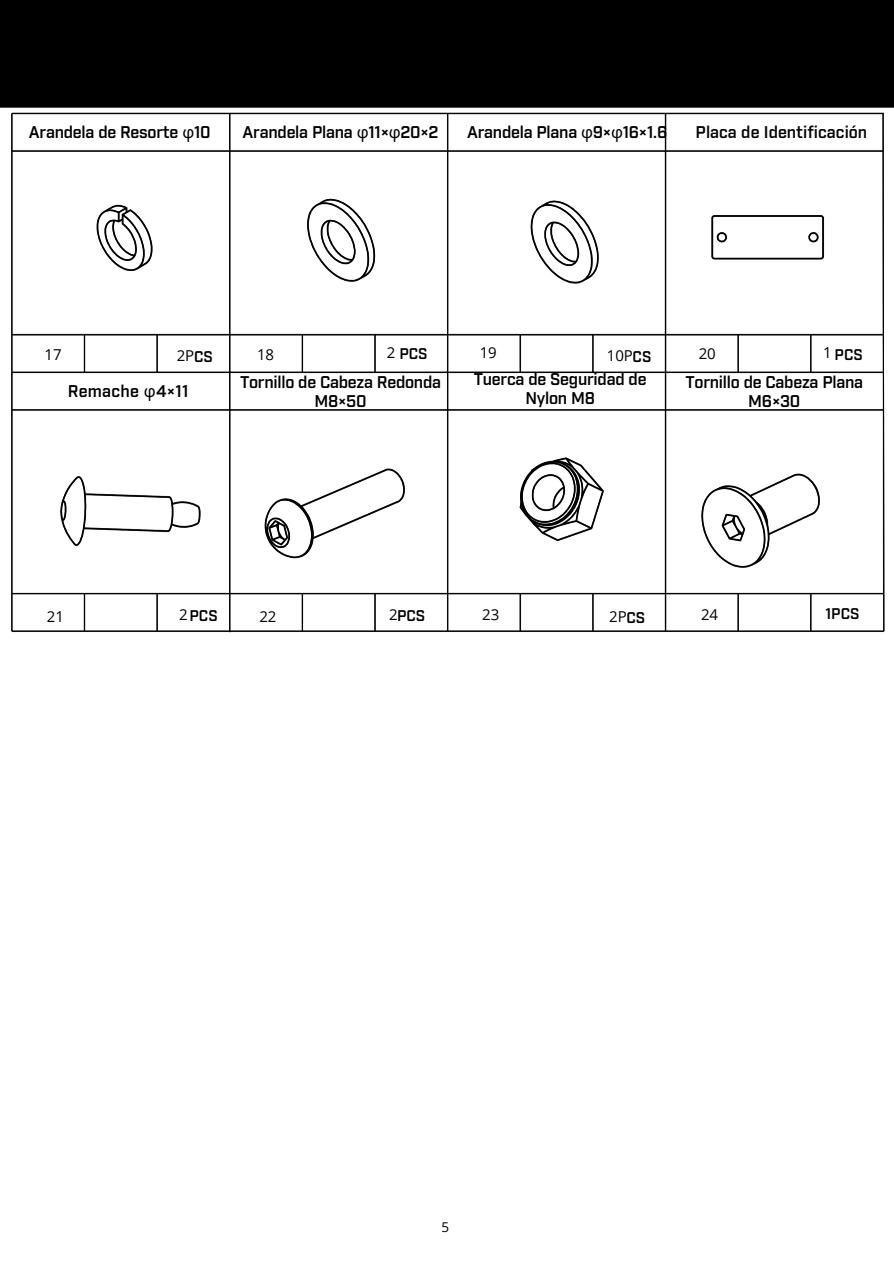
<style>
.page{position:relative;width:894px;height:1264px;background:#fff}
.page>*{position:absolute;margin:0;border:0;box-sizing:border-box;transform-origin:0 0}
.t1{font:600 16.5px/19.2px "Industry";letter-spacing:-.015em;color:#000;text-align:center}
.t2{font:600 16.5px "Industry";color:#040404}
.t3{font:600 16.5px "Industry";letter-spacing:.015em;color:#000}
.t4{font:15px "Open Sans";letter-spacing:-.01em;color:#000}
.t5{font:600 15px "Industry";color:#000}
.t6{font:13.5px "Open Sans";color:#000}
.s1{font-family:"Noto Sans";font-weight:400}
.s2{font-family:"Industry";font-weight:600}
.s3{font-family:"Open Sans";font-weight:400}
</style>
<div class="page">
<img style="left:0;top:0;width:893px;height:633px">
<h1 class="t1" style="left:29px;top:124px;width:183px">Arandela de Resorte <span class="s1">φ</span>10</h1>
<p class="t1" style="left:242px;top:124px;width:197px">Arandela Plana <span class="s1">φ</span>11×<span class="s1">φ</span>20×2</p>
<p class="t1" style="left:467px;top:124px;width:202px">Arandela Plana <span class="s1">φ</span>9×<span class="s1">φ</span>16×1.6</p>
<p class="t2" style="left:695px;top:125px;width:173px">Placa de Identificación</p>
<h2 class="t4" style="left:45px;top:344px;width:19px">17</h2>
<h2 class="t4" style="left:177px;top:344px;width:38px">2P<span class="s2">CS</span></h2>
<p class="t4" style="left:257px;top:344px;width:19px">18</p>
<p class="t5" style="left:386px;top:347px;width:42px"><span class="s3">2</span> PCS</p>
<p class="t4" style="left:479px;top:342px;width:19px">19</p>
<h2 class="t4" style="left:606px;top:344px;width:46px">10P<span class="s2">CS</span></h2>
<p class="t4" style="left:698px;top:343px;width:19px">20</p>
<h2 class="t5" style="left:822px;top:347px;width:41px"><span class="s3">1</span> PCS</h2>
<p class="t3" style="left:68px;top:383px;width:122px">Remache <span class="s1">φ</span>4×11</p>
<p class="t1" style="left:240px;top:373px;width:202px">Tornillo de Cabeza Redonda<br>M8×50</p>
<p class="t1" style="left:473px;top:370px;width:174px">Tuerca de Seguridad de<br>Nylon M8</p>
<p class="t1" style="left:685px;top:373px;width:179px">Tornillo de Cabeza Plana<br>M6×30</p>
<p class="t4" style="left:47px;top:605px;width:19px">21</p>
<p class="t5" style="left:179px;top:609px;width:40px"><span class="s3">2</span>PCS</p>
<p class="t4" style="left:259px;top:606px;width:19px">22</p>
<p class="t5" style="left:389px;top:609px;width:38px"><span class="s3">2</span>PCS</p>
<p class="t4" style="left:482px;top:604px;width:19px">23</p>
<h2 class="t4" style="left:609px;top:605px;width:38px">2P<span class="s2">CS</span></h2>
<p class="t4" style="left:700px;top:604px;width:19px">24</p>
<h2 class="t5" style="left:825px;top:607px;width:36px">1PCS</h2>
<p class="t6" style="left:441px;top:1217px;width:9px">5</p>
</div>
